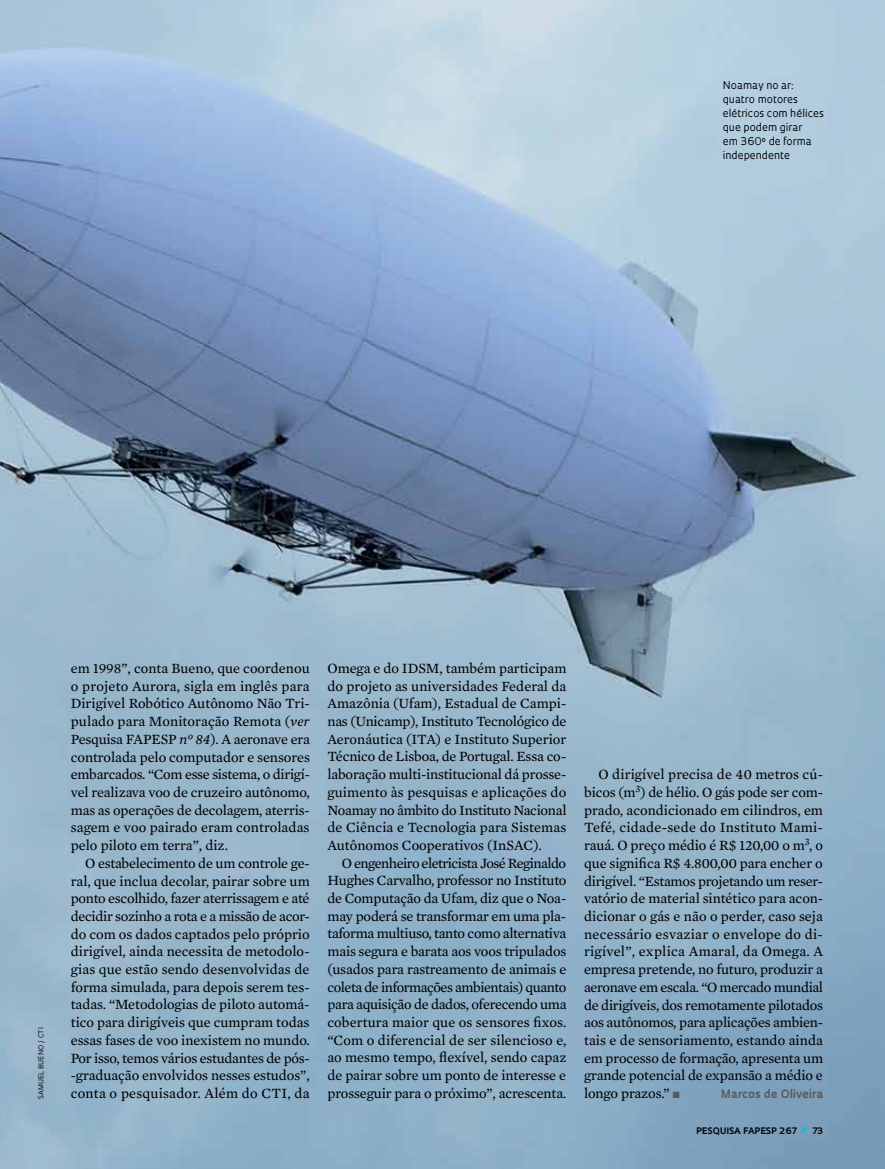
<style>
.page{position:relative;width:885px;height:1169px;background:#fff}
.page>*{position:absolute;margin:0;border:0;box-sizing:border-box;transform-origin:0 0}
.t1{font:14.4px/17.7px "Mercury Text G2";letter-spacing:-.005em;color:#000;text-align:justify}
.t2{font:700 11.25px "Oculum";letter-spacing:.01em;color:#58595b}
.t3{font:10.35px/14.1px "Oculum";color:#000}
.t4{font:700 8.7px "Oculum";letter-spacing:.01em;color:#000}
.t5{font:6.75px "Oculum";letter-spacing:.015em;color:#000}
.s1{font-style:italic}
.s2{color:#58595b}
</style>
<div class="page">
<img style="left:0;top:0;width:885px;height:1168px">
<svg style="left:802px;top:1126px;width:7px;height:7px"></svg>
<p class="t3" style="left:723px;top:77px;width:103px">N oamay no ar: quatro motores elétricos com hélices que podem girar<br>em 360º de forma independente</p>
<p class="t5" style="left:37px;top:1098px;width:72px;rotate:-90deg">Samuel Bueno / CTI</p>
<p class="t1" style="left:71px;top:658px;width:241px">em 1998”, conta Bueno, que coordenou o projeto Aurora, sigla em inglês para Dirigível Robótico Autônomo Não Tri&shy;pulado para Monitoração Remota (<span class="s1">ver </span>Pesquisa FAPESP <span class="s1">nº 84</span>). A aeronave era controlada pelo computador e sensores embarcados. “Com esse sistema, o dirigí&shy;vel realizava voo de cruzeiro autônomo, mas as operações de decolagem, aterris&shy;sagem e voo pairado eram controladas pelo piloto em terra”, diz.</p>
<p class="t1" style="left:71px;top:853px;width:241px;text-indent:14px">O estabelecimento de um controle ge&shy;ral, que inclua decolar, pairar sobre um ponto escolhido, fazer aterrissagem e até decidir sozinho a rota e a missão de acor&shy;do com os dados captados pelo próprio dirigível, ainda necessita de metodolo&shy;gias que estão sendo desenvolvidas de forma simulada, para depois serem tes&shy;tadas. “Metodologias de piloto automá&shy;tico para dirigíveis que cumpram todas essas fases de voo inexistem no mundo.<br>Por isso, temos vários estudantes de pós--graduação envolvidos nesses estudos”, conta o pesquisador. Além do CTI, da</p>
<p class="t1" style="left:327px;top:658px;width:241px">Omega e do IDSM, também participam do projeto as universidades Federal da Amazônia (Ufam), Estadual de Campi&shy;nas (Unicamp), Instituto Tecnológico de Aeronáutica (ITA) e Instituto Superior Técnico de Lisboa, de Portugal. Essa co&shy;laboração multi-institucional dá prosse&shy;guimento às pesquisas e aplicações do Noamay no âmbito do Instituto Nacional de Ciência e Tecnologia para Sistemas Autônomos Cooperativos (InSAC).</p>
<p class="t1" style="left:327px;top:853px;width:241px;text-indent:14px">O engenheiro eletricista José Reginaldo Hughes Carvalho, professor no Instituto de Computação da Ufam, diz que o Noa&shy;may poderá se transformar em uma pla&shy;taforma multiuso, tanto como alternativa mais segura e barata aos voos tripulados (usados para rastreamento de animais e coleta de informações ambientais) quanto para aquisição de dados, oferecendo uma cobertura maior que os sensores fixos. “Com o diferencial de ser silencioso e, ao mesmo tempo, flexível, sendo capaz de pairar sobre um ponto de interesse e prosseguir para o próximo”, acrescenta.</p>
<p class="t1" style="left:584px;top:764px;width:241px;text-indent:14px">O dirigível precisa de 40 metros cú&shy;bicos (m<sup>3</sup>) de hélio. O gás pode ser com&shy;prado, acondicionado em cilindros, em Tefé, cidade-sede do Instituto Mami&shy;rauá. O preço médio é R$ 120,00 o m<sup>3</sup>, o que significa R$ 4.800,00 para encher o dirigível. “Estamos projetando um reser&shy;vatório de material sintético para acon&shy;dicionar o gás e não o perder, caso seja necessário esvaziar o envelope do di&shy;rigível”, explica Amaral, da Omega. A empresa pretende, no futuro, produzir a aeronave em escala. “O mercado mundial de dirigíveis, dos remotamente pilotados aos autônomos, para aplicações ambien&shy;tais e de sensoriamento, estando ainda em processo de formação, apresenta um grande potencial de expansão a médio e longo prazos.” <span class="s2">■</span></p>
<p class="t2" style="left:721px;top:1086px;width:104px">M arcos de Oliveira</p>
<p class="t4" style="left:696px;top:1124px;width:30px">pESQUISA</p>
<p class="t4" style="left:743px;top:1124px;width:7px">FAP</p>
<p class="t4" style="left:760px;top:1124px;width:38px">ESP 267</p>
<p class="t4" style="left:812px;top:1124px;width:12px">73</p>
</div>
